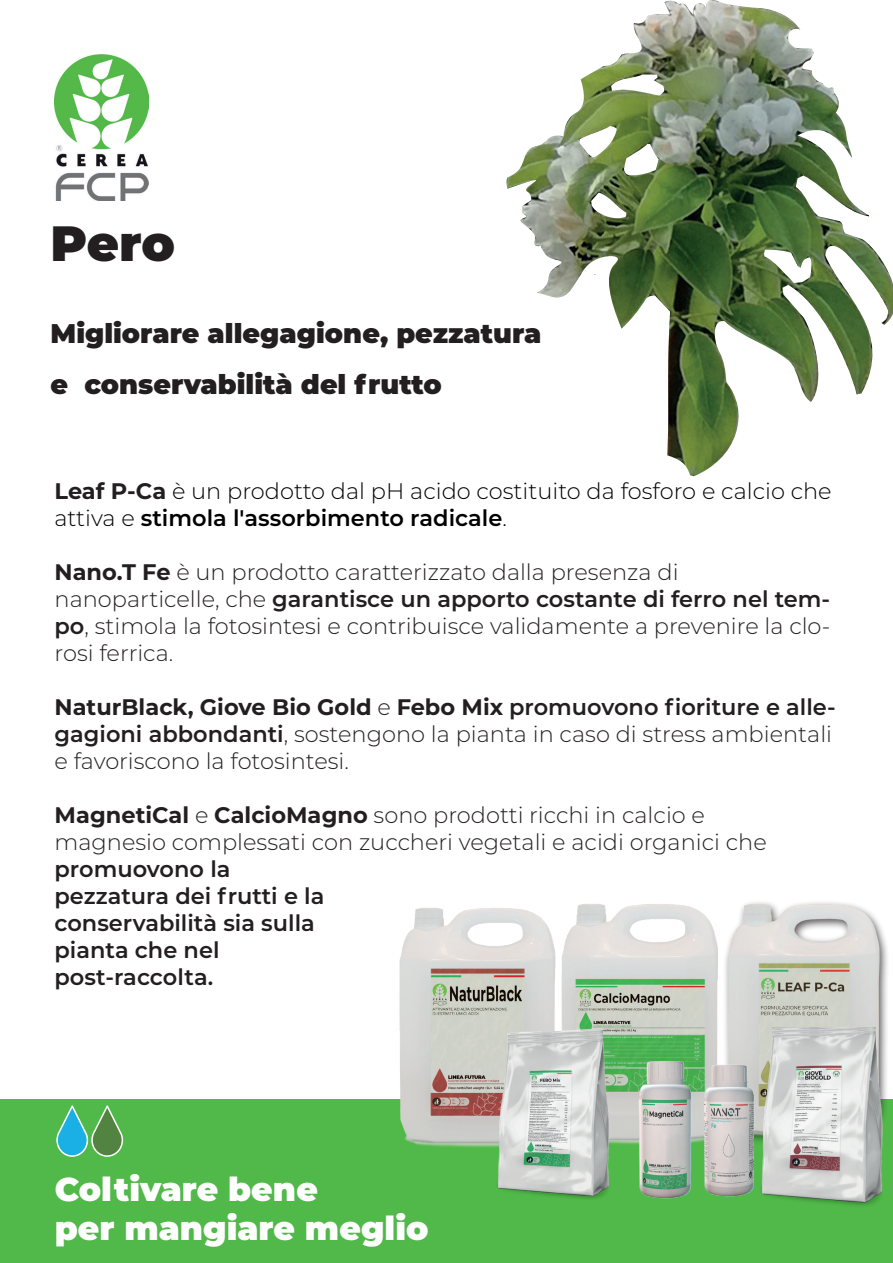
<style>
.page{position:relative;width:893px;height:1263px;background:#fff}
.page>*{position:absolute;margin:0;border:0;box-sizing:border-box;transform-origin:0 0}
.t1{font:900 49.5px "Montserrat";color:#231f20}
.t2{font:900 33px/39.6px "Montserrat";color:#fff}
.t3{font:900 27px/50.4px "Montserrat";color:#231f20}
.t4{font:300 22.5px/27px "Montserrat";color:#231f20}
.t5{font:300 22.5px/27px "Montserrat";color:#000}
.t6{font:600 22.5px/27px "Montserrat";color:#231f20}
.s1{font-weight:700;color:#231f20}
.s2{font-weight:600}
.s3{font-weight:700}
</style>
<div class="page">
<img style="left:54px;top:54px;width:95px;height:147px">
<div style="left:0;top:1099px;width:893px;height:164px;background:#50b949"></div>
<img style="left:773px;top:902px;width:115px;height:125px">
<img style="left:574px;top:902px;width:199px;height:103px">
<img style="left:839px;top:1027px;width:48px;height:179px">
<img style="left:399px;top:908px;width:175px;height:239px">
<img style="left:701px;top:1005px;width:138px;height:199px">
<img style="left:617px;top:999px;width:84px;height:200px">
<img style="left:468px;top:971px;width:149px;height:228px">
<svg style="left:56px;top:1105px;width:68px;height:52px"></svg>
<img style="left:506px;top:0;width:387px;height:476px">
<h1 class="t1" style="left:51px;top:206px;width:126px">Pero</h1>
<p class="t3" style="left:51px;top:307px;width:492px">Migliorare allegagione, pezzatura e conservabilità del frutto</p>
<p class="t5" style="left:55px;top:477px;width:779px"><span class="s1">Leaf P-Ca</span> è un prodotto dal pH acido costituito da fosforo e calcio che attiva e <span class="s2">stimola l'assorbimento radicale</span>.</p>
<p class="t4" style="left:55px;top:558px;width:777px"><span class="s3">Nano.T Fe</span> è un prodotto caratterizzato dalla presenza di nanoparticelle, che <span class="s2">garantisce un apporto costante di ferro nel tem&shy;po</span>, stimola la fotosintesi e contribuisce validamente a prevenire la clo&shy;rosi ferrica.</p>
<p class="t4" style="left:55px;top:693px;width:783px"><span class="s3">NaturBlack, Giove Bio Gold</span> e <span class="s3">Febo Mix</span> <span class="s2">promuovono fioriture e alle&shy;gagioni abbondanti</span>, sostengono la pianta in caso di stress ambientali e favoriscono la fotosintesi.</p>
<p class="t4" style="left:55px;top:801px;width:714px"><span class="s3">MagnetiCal</span> e <span class="s3">CalcioMagno</span> sono prodotti ricchi in calcio e magnesio complessati con zuccheri vegetali e acidi organici che</p>
<p class="t6" style="left:55px;top:855px;width:271px">promuovono la pezzatura dei frutti e la conservabilità sia sulla pianta che nel post-raccolta.</p>
<h2 class="t2" style="left:55px;top:1167px;width:375px">Coltivare bene<br>per mangiare meglio</h2>
</div>
